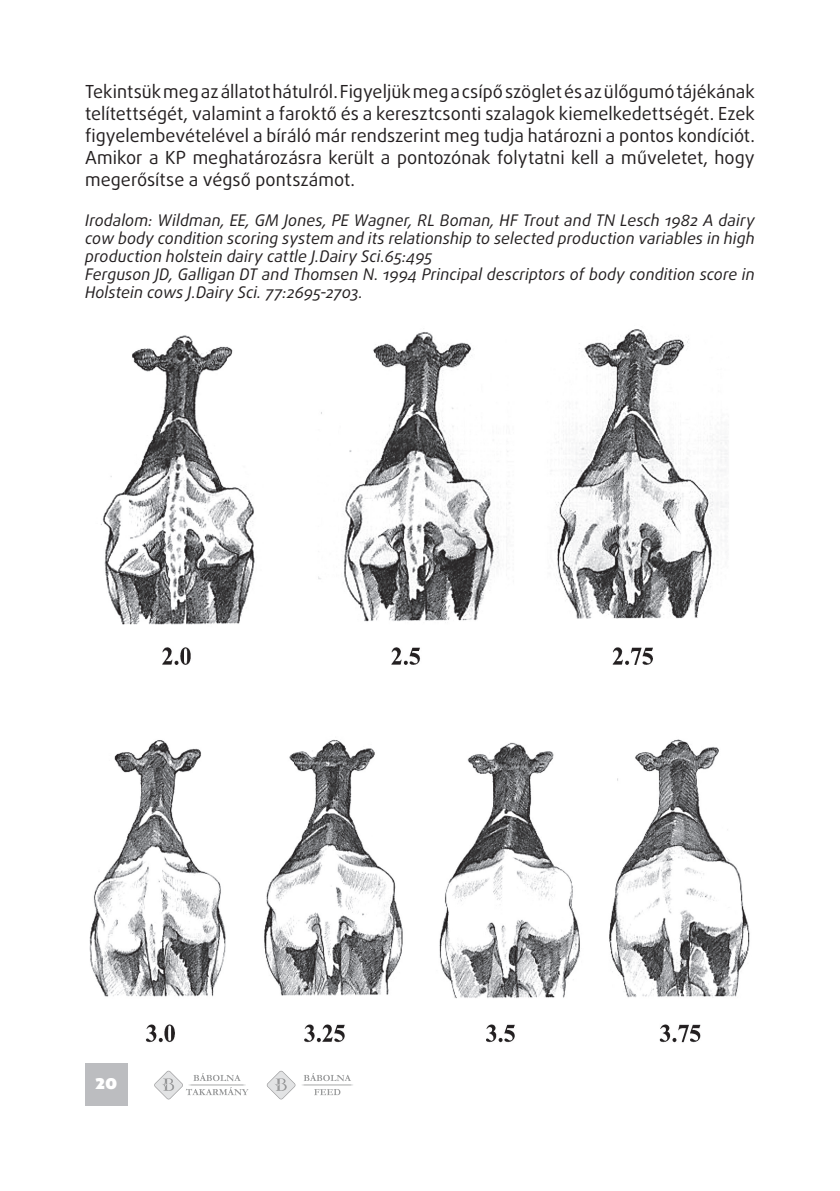
<style>
.page{position:relative;width:840px;height:1191px;background:#fff}
.page>*{position:absolute;margin:0;border:0;box-sizing:border-box;transform-origin:0 0}
.t1{font:900 20px "Daxline Pro";color:#fff}
.t2{font:18px/22px "Daxline Pro";color:#231f20;text-align:justify}
.t3{font:italic 16px/18px "Daxline Pro";letter-spacing:.005em;color:#231f20;text-align:justify}
</style>
<div class="page">
<svg style="left:154px;top:1070px;width:94px;height:29px"></svg>
<svg style="left:266px;top:1070px;width:29px;height:29px"></svg>
<svg style="left:302px;top:1073px;width:51px;height:22px"></svg>
<div style="left:85px;top:1063px;width:43px;height:43px;background:#bcbdc0"></div>
<img style="left:89px;top:329px;width:661px;height:714px">
<p class="t2" style="left:85px;top:80px;width:671px">Tekintsük meg az állatot hátulról. Figyeljük meg a csípő szöglet és az ülőgumó tájékának telítettségét, valamint a faroktő és a keresztcsonti szalagok kiemelkedettségét. Ezek figyelembevételével a bíráló már rendszerint meg tudja határozni a pontos kondíciót.<br>Amikor a KP meghatározásra került a pontozónak folytatni kell a műveletet, hogy megerősítse a végső pontszámot.</p>
<p class="t3" style="left:85px;top:211px;width:671px">Irodalom: Wildman, EE, GM Jones, PE Wagner, RL Boman, HF Trout and TN Lesch 1982 A dairy cow body condition scoring system and its relationship to selected production variables in high production holstein dairy cattle J.Dairy Sci.65:495</p>
<p class="t3" style="left:85px;top:265px;width:671px">Ferguson JD, Galligan DT and Thomsen N. 1994 Principal descriptors of body condition score in<br>Holstein cows J.Dairy Sci. 77:2695-2703.</p>
<p class="t1" style="left:95px;top:1068px;width:24px">20</p>
</div>
